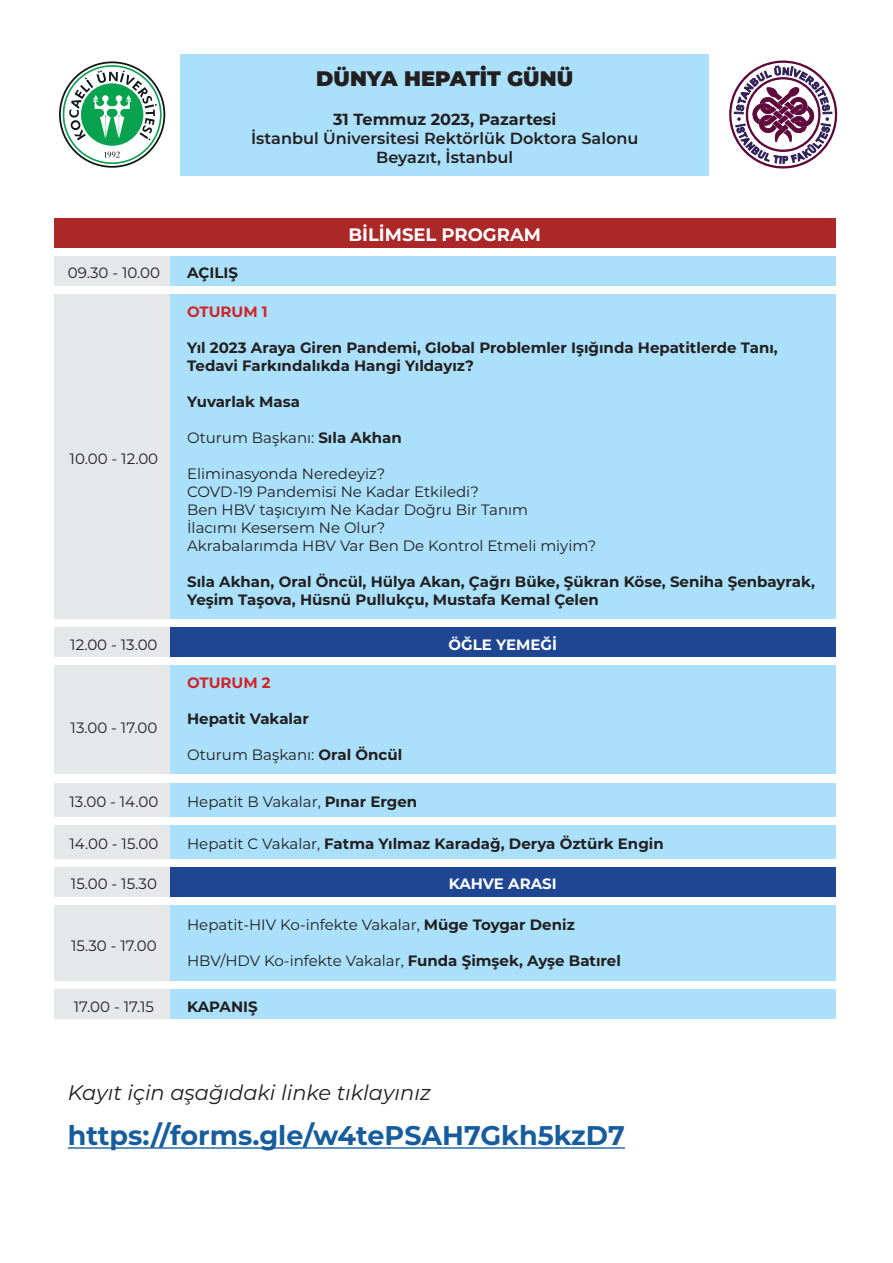
<style>
.page{position:relative;width:893px;height:1263px;background:#fff}
.page>*{position:absolute;margin:0;border:0;box-sizing:border-box;transform-origin:0 0}
.t1{font:700 27px "Montserrat";color:#175d9e}
.t2{font:italic 21px "Montserrat";color:#231f20}
.t3{font:900 21px "Montserrat";color:#231f20}
.t4{font:700 18px "Montserrat";color:#fff}
.t5{font:600 16.05px "Montserrat";color:#231f20}
.t6{font:700 16.05px "Montserrat";color:#231f20}
.t7{font:15px "Montserrat";color:#231f20}
.t8{font:700 15px/18px "Montserrat";color:#231f20}
.t9{font:700 15px "Montserrat";color:#fff}
.t10{font:700 15px "Montserrat";color:#d1232a}
.s1{font-weight:700}
.s2{font-weight:400}
</style>
<div class="page">
<div style="left:54px;top:218px;width:781px;height:30px;background:#ac2728"></div>
<div style="left:54px;top:256px;width:116px;height:30px;background:#e6e7e9"></div>
<div style="left:54px;top:989px;width:116px;height:30px;background:#e6e7e9"></div>
<div style="left:54px;top:294px;width:116px;height:325px;background:#e6e7e9"></div>
<div style="left:54px;top:783px;width:116px;height:33px;background:#e6e7e9"></div>
<div style="left:54px;top:825px;width:116px;height:34px;background:#e6e7e9"></div>
<div style="left:54px;top:905px;width:116px;height:76px;background:#e6e7e9"></div>
<div style="left:54px;top:666px;width:116px;height:108px;background:#e6e7e9"></div>
<div style="left:54px;top:627px;width:116px;height:30px;background:#e6e7e9"></div>
<div style="left:54px;top:867px;width:116px;height:30px;background:#e6e7e9"></div>
<div style="left:170px;top:256px;width:665px;height:30px;background:#aae0f9"></div>
<div style="left:170px;top:989px;width:665px;height:30px;background:#aae0f9"></div>
<div style="left:170px;top:294px;width:665px;height:325px;background:#aae0f9"></div>
<div style="left:170px;top:783px;width:665px;height:33px;background:#aae0f9"></div>
<div style="left:170px;top:825px;width:665px;height:34px;background:#aae0f9"></div>
<div style="left:170px;top:905px;width:665px;height:76px;background:#aae0f9"></div>
<div style="left:170px;top:666px;width:665px;height:108px;background:#aae0f9"></div>
<div style="left:170px;top:627px;width:665px;height:30px;background:#1f4693"></div>
<div style="left:170px;top:867px;width:665px;height:30px;background:#1f4693"></div>
<div style="left:181px;top:54px;width:528px;height:121px;background:#aae0f9"></div>
<svg style="left:59px;top:61px;width:106px;height:107px"></svg>
<svg style="left:729px;top:60px;width:108px;height:109px"></svg>
<hr style="left:68px;top:1147px;width:557px;height:2px;background:#175d9e">
<p class="t3" style="left:316px;top:63px;width:258px">DÜNYA HEPATİT GÜNÜ</p>
<p class="t6" style="left:333px;top:107px;width:225px">31 Temmuz 2023, Pazartesi</p>
<p class="t5" style="left:251px;top:127px;width:389px">İstanbul Üniversitesi Rektörlük Doktora Salonu</p>
<p class="t5" style="left:376px;top:146px;width:139px">Beyazıt, İstanbul</p>
<p class="t7" style="left:68px;top:263px;width:94px">09.30 - 10.00</p>
<p class="t7" style="left:70px;top:448px;width:90px">10.00 - 12.00</p>
<p class="t7" style="left:70px;top:634px;width:89px">12.00 - 13.00</p>
<p class="t7" style="left:71px;top:718px;width:88px">13.00 - 17.00</p>
<p class="t7" style="left:70px;top:791px;width:90px">13.00 - 14.00</p>
<p class="t7" style="left:69px;top:833px;width:90px">14.00 - 15.00</p>
<p class="t7" style="left:71px;top:874px;width:87px">15.00 - 15.30</p>
<p class="t7" style="left:71px;top:935px;width:87px">15.30 - 17.00</p>
<p class="t7" style="left:74px;top:996px;width:82px">17.00 - 17.15</p>
<p class="t8" style="left:187px;top:263px;width:52px">AÇILIŞ</p>
<p class="t4" style="left:348px;top:222px;width:194px">BİLİMSEL PROGRAM</p>
<p class="t10" style="left:187px;top:300px;width:82px">OTURUM 1</p>
<p class="t8" style="left:187px;top:337px;width:592px">Yıl 2023 Araya Giren Pandemi, Global Problemler Işığında Hepatitlerde Tanı,<br>Tedavi Farkındalıkda Hangi Yıldayız?</p>
<p class="t8" style="left:187px;top:391px;width:114px">Yuvarlak Masa</p>
<p class="t7" style="left:187px;top:427px;width:216px">Oturum Başkanı: <span class="s1">Sıla Akhan</span></p>
<p class="t7" style="left:187px;top:463px;width:200px">Eliminasyonda Neredeyiz?</p>
<p class="t7" style="left:187px;top:481px;width:293px">COVD-19 Pandemisi Ne Kadar Etkiledi?</p>
<p class="t7" style="left:187px;top:499px;width:343px">Ben HBV taşıcıyım Ne Kadar Doğru Bir Tanım</p>
<p class="t7" style="left:187px;top:517px;width:200px">İlacımı Kesersem Ne Olur?</p>
<p class="t7" style="left:187px;top:535px;width:411px">Akrabalarımda HBV Var Ben De Kontrol Etmeli miyim?</p>
<p class="t8" style="left:187px;top:571px;width:629px">Sıla Akhan, Oral Öncül, Hülya Akan, Çağrı Büke, Şükran Köse, Seniha Şenbayrak,<br>Yeşim Taşova, Hüsnü Pullukçu, Mustafa Kemal Çelen</p>
<p class="t10" style="left:187px;top:672px;width:85px">OTURUM 2</p>
<p class="t8" style="left:187px;top:709px;width:123px">Hepatit Vakalar</p>
<p class="t7" style="left:187px;top:744px;width:217px">Oturum Başkanı: <span class="s1">Oral Öncül</span></p>
<p class="t9" style="left:448px;top:633px;width:110px">ÖĞLE YEMEĞİ</p>
<p class="t7" style="left:187px;top:791px;width:232px">Hepatit B Vakalar, <span class="s1">Pınar Ergen</span></p>
<p class="t8" style="left:187px;top:834px;width:478px"><span class="s2">Hepatit C Vakalar,</span> Fatma Yılmaz Karadağ, Derya Öztürk Engin</p>
<p class="t9" style="left:449px;top:873px;width:109px">KAHVE ARASI</p>
<p class="t7" style="left:187px;top:914px;width:389px">Hepatit-HIV Ko-infekte Vakalar, <span class="s1">Müge Toygar Deniz</span></p>
<p class="t7" style="left:187px;top:950px;width:435px">HBV/HDV Ko-infekte Vakalar, <span class="s1">Funda Şimşek, Ayşe Batırel</span></p>
<p class="t8" style="left:187px;top:997px;width:72px">KAPANIŞ</p>
<p class="t2" style="left:68px;top:1078px;width:364px">Kayıt için aşağıdaki linke tıklayınız</p>
<p class="t1" style="left:68px;top:1116px;width:559px">https://forms.gle/w4tePSAH7Gkh5kzD7</p>
</div>
